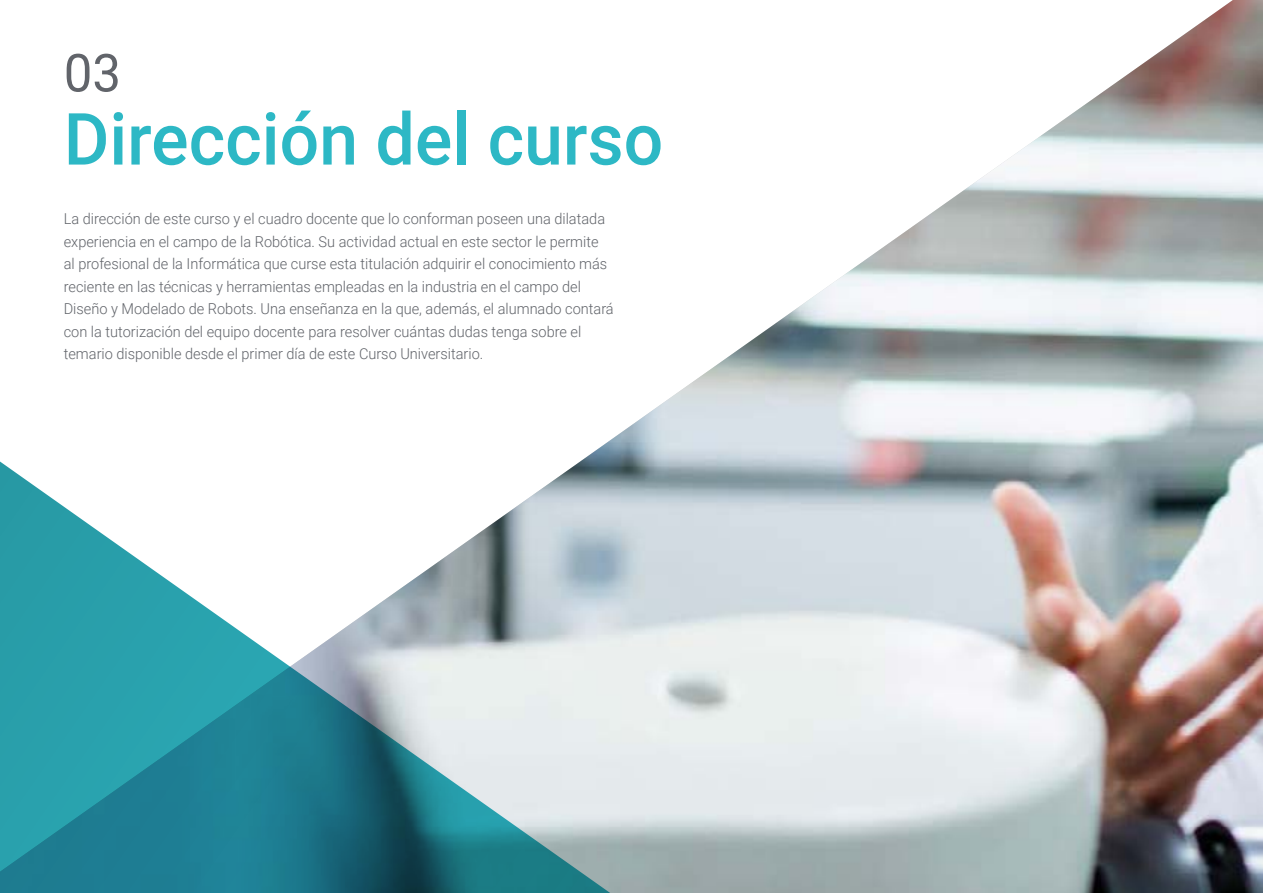
<style>
.page{position:relative;width:1263px;height:893px;background:#fff}
.page>*{position:absolute;margin:0;border:0;box-sizing:border-box;transform-origin:0 0}
.t1{font:500 72px "Roboto";color:#2db8c5}
.t2{font:52.5px "Roboto";color:#61646a}
.t3{font:300 15px/22.5px "Roboto";color:#61646a}
</style>
<div class="page">
<img style="left:602px;top:0;width:661px;height:893px">
<svg style="left:0;top:446px;width:640px;height:447px"></svg>
<h2 class="t2" style="left:64px;top:36px;width:59px">03</h2>
<h1 class="t1" style="left:64px;top:89px;width:601px">Dirección del curso</h1>
<p class="t3" style="left:64px;top:207px;width:551px">La dirección de este curso y el cuadro docente que lo conforman poseen una dilatada experiencia en el campo de la Robótica. Su actividad actual en este sector le permite<br>al profesional de la Informática que curse esta titulación adquirir el conocimiento más reciente en las técnicas y herramientas empleadas en la industria en el campo del Diseño y Modelado de Robots. Una enseñanza en la que, además, el alumnado contará con la tutorización del equipo docente para resolver cuántas dudas tenga sobre el temario disponible desde el primer día de este Curso Universitario.</p>
</div>
